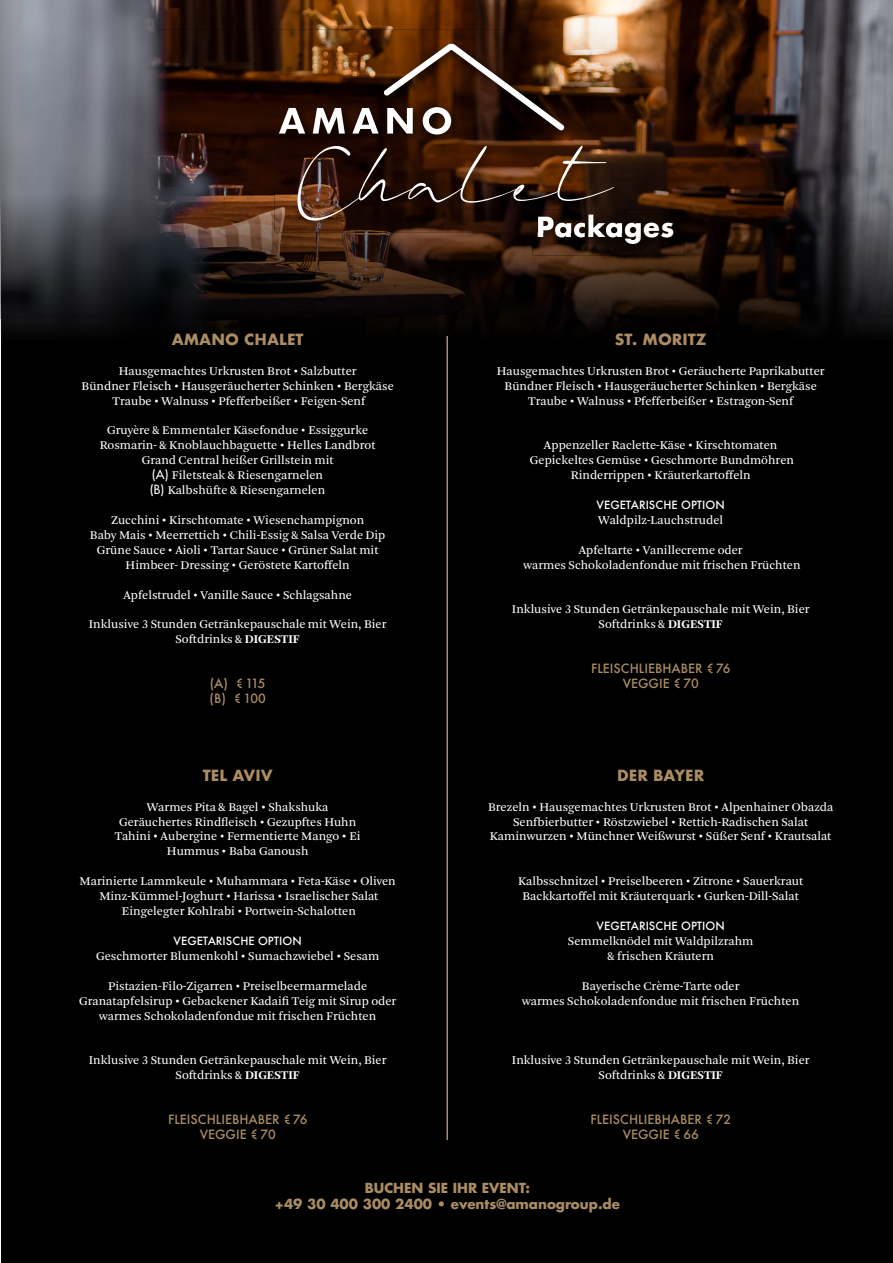
<style>
.page{position:relative;width:893px;height:1263px;background:#fff}
.page>*{position:absolute;margin:0;border:0;box-sizing:border-box;transform-origin:0 0}
.t1{font:99.6px "Charlotte";color:#fff}
.t2{font:700 27px "Futura";color:#fff}
.t3{font:700 15px "Futura";color:#ab8c64}
.t4{font:700 13.5px/16.2px "Futura Std";color:#ab8c64;text-align:center}
.t5{font:12.45px/15px "Arnhem Blond";color:#fff;text-align:center}
.t6{font:500 12.45px/15px "Futura";color:#ab8c64;text-align:center}
.t7{font:500 11.1px "Futura";color:#fff}
.s1{font-family:"Futura Std";font-weight:500}
.s2{font-family:"Arnhem";font-weight:700}
</style>
<div class="page">
<div style="left:1px;top:30px;width:892px;height:1233px;background:#000"></div>
<img style="left:0;top:319px;width:1px;height:14px">
<img style="left:1px;top:319px;width:892px;height:16px">
<hr style="left:446px;top:336px;width:2px;height:804px;background:#ab8c64">
<img style="left:0;top:0;width:525px;height:53px">
<img style="left:525px;top:0;width:368px;height:30px">
<img style="left:0;top:53px;width:1px;height:266px">
<img style="left:1px;top:30px;width:315px;height:289px">
<img style="left:316px;top:30px;width:577px;height:48px">
<img style="left:625px;top:78px;width:268px;height:144px">
<img style="left:316px;top:232px;width:262px;height:87px">
<img style="left:578px;top:222px;width:315px;height:97px">
<img style="left:533px;top:210px;width:151px;height:45px">
<img style="left:538px;top:215px;width:135px;height:29px">
<img style="left:274px;top:39px;width:301px;height:193px">
<img style="left:575px;top:39px;width:50px;height:171px">
<img style="left:533px;top:210px;width:92px;height:22px">
<img style="left:538px;top:215px;width:87px;height:17px">
<svg style="left:279px;top:108px;width:26px;height:26px"></svg>
<svg style="left:313px;top:108px;width:32px;height:26px"></svg>
<svg style="left:352px;top:38px;width:218px;height:98px;background:#4f3323"></svg>
<h1 class="t1" style="left:292px;top:132px;width:321px">Chalet</h1>
<h2 class="t2" style="left:536px;top:207px;width:140px">Packages</h2>
<p class="t3" style="left:172px;top:328px;width:133px">AMANO CHALET</p>
<p class="t5" style="left:82px;top:363px;width:314px">Hausgemachtes Urkrusten Brot • Salzbutter<br>Bündner Fleisch • Hausgeräucherter Schinken • Bergkäse<br>Traube • Walnuss • Pfefferbeißer • Feigen-Senf</p>
<p class="t5" style="left:100px;top:423px;width:277px">Gruyère &amp; Emmentaler Käsefondue • Essiggurke Rosmarin- &amp; Knoblauchbaguette • Helles Landbrot Grand Central heißer Grillstein mit<br><span class="s1">(A)</span> Filetsteak &amp; Riesengarnelen<br><span class="s1">(B)</span> Kalbshüfte &amp; Riesengarnelen</p>
<p class="t5" style="left:90px;top:513px;width:297px">Zucchini • Kirschtomate • Wiesenchampignon<br>Baby Mais • Meerrettich • Chili-Essig &amp; Salsa Verde Dip Grüne Sauce • Aioli • Tartar Sauce • Grüner Salat mit Himbeer- Dressing • Geröstete Kartoffeln</p>
<p class="t5" style="left:123px;top:587px;width:230px">Apfelstrudel • Vanille Sauce • Schlagsahne</p>
<p class="t5" style="left:89px;top:617px;width:299px">Inklusive 3 Stunden Getränkepauschale mit Wein, Bier<br>Softdrinks &amp; <span class="s2">DIGESTIF</span></p>
<p class="t6" style="left:210px;top:676px;width:58px;text-align:left">(A) € 115 (B) € 100</p>
<p class="t3" style="left:203px;top:764px;width:71px">TEL AVIV</p>
<p class="t5" style="left:115px;top:799px;width:247px">Warmes Pita &amp; Bagel • Shakshuka Geräuchertes Rindfleisch • Gezupftes Huhn Tahini • Aubergine • Fermentierte Mango • Ei Hummus • Baba Ganoush</p>
<p class="t5" style="left:80px;top:874px;width:318px">Marinierte Lammkeule • Muhammara • Feta-Käse • Oliven<br>Minz-Kümmel-Joghurt • Harissa • Israelischer Salat<br>Eingelegter Kohlrabi • Portwein-Schalotten</p>
<p class="t7" style="left:174px;top:933px;width:130px">VEGETARISCHE OPTION</p>
<p class="t5" style="left:96px;top:949px;width:285px">Geschmorter Blumenkohl • Sumachzwiebel • Sesam</p>
<p class="t5" style="left:79px;top:978px;width:319px">Pistazien-Filo-Zigarren • Preiselbeermarmelade<br>Granatapfelsirup • Gebackener Kadaifi Teig mit Sirup oder warmes Schokoladenfondue mit frischen Früchten</p>
<p class="t5" style="left:89px;top:1053px;width:299px">Inklusive 3 Stunden Getränkepauschale mit Wein, Bier<br>Softdrinks &amp; <span class="s2">DIGESTIF</span></p>
<p class="t6" style="left:168px;top:1112px;width:141px">FLEISCHLIEBHABER € 76<br>VEGGIE € 70</p>
<p class="t3" style="left:615px;top:328px;width:93px">ST. MORITZ</p>
<p class="t5" style="left:497px;top:363px;width:329px">Hausgemachtes Urkrusten Brot • Geräucherte Paprikabutter<br>Bündner Fleisch • Hausgeräucherter Schinken • Bergkäse<br>Traube • Walnuss • Pfefferbeißer • Estragon-Senf</p>
<p class="t5" style="left:530px;top:438px;width:266px">Appenzeller Raclette-Käse • Kirschtomaten<br>Gepickeltes Gemüse • Geschmorte Bundmöhren<br>Rinderrippen • Kräuterkartoffeln</p>
<p class="t7" style="left:597px;top:497px;width:130px">VEGETARISCHE OPTION</p>
<p class="t5" style="left:598px;top:513px;width:126px">Waldpilz-Lauchstrudel</p>
<p class="t5" style="left:523px;top:542px;width:279px">Apfeltarte • Vanillecreme oder<br>warmes Schokoladenfondue mit frischen Früchten</p>
<p class="t5" style="left:512px;top:602px;width:299px">Inklusive 3 Stunden Getränkepauschale mit Wein, Bier<br>Softdrinks &amp; <span class="s2">DIGESTIF</span></p>
<p class="t6" style="left:591px;top:661px;width:141px">FLEISCHLIEBHABER € 76<br>VEGGIE € 70</p>
<p class="t3" style="left:617px;top:764px;width:89px">DER BAYER</p>
<p class="t5" style="left:488px;top:799px;width:347px">Brezeln • Hausgemachtes Urkrusten Brot • Alpenhainer Obazda<br>Senfbierbutter • Röstzwiebel • Rettich-Radischen Salat<br>Kaminwurzen • Münchner Weißwurst • Süßer Senf • Krautsalat</p>
<p class="t5" style="left:518px;top:874px;width:287px">Kalbsschnitzel • Preiselbeeren • Zitrone • Sauerkraut<br>Backkartoffel mit Kräuterquark • Gurken-Dill-Salat</p>
<p class="t7" style="left:597px;top:918px;width:130px">VEGETARISCHE OPTION</p>
<p class="t5" style="left:568px;top:934px;width:187px">Semmelknödel mit Waldpilzrahm &amp; frischen Kräutern</p>
<p class="t5" style="left:522px;top:978px;width:279px">Bayerische Crème-Tarte oder<br>warmes Schokoladenfondue mit frischen Früchten</p>
<p class="t5" style="left:512px;top:1053px;width:299px">Inklusive 3 Stunden Getränkepauschale mit Wein, Bier<br>Softdrinks &amp; <span class="s2">DIGESTIF</span></p>
<p class="t6" style="left:590px;top:1112px;width:142px">FLEISCHLIEBHABER € 72<br>VEGGIE € 66</p>
<p class="t4" style="left:275px;top:1180px;width:347px">BUCHEN SIE IHR EVENT:<br>+49 30 400 300 2400 • events@amanogroup.de</p>
</div>
